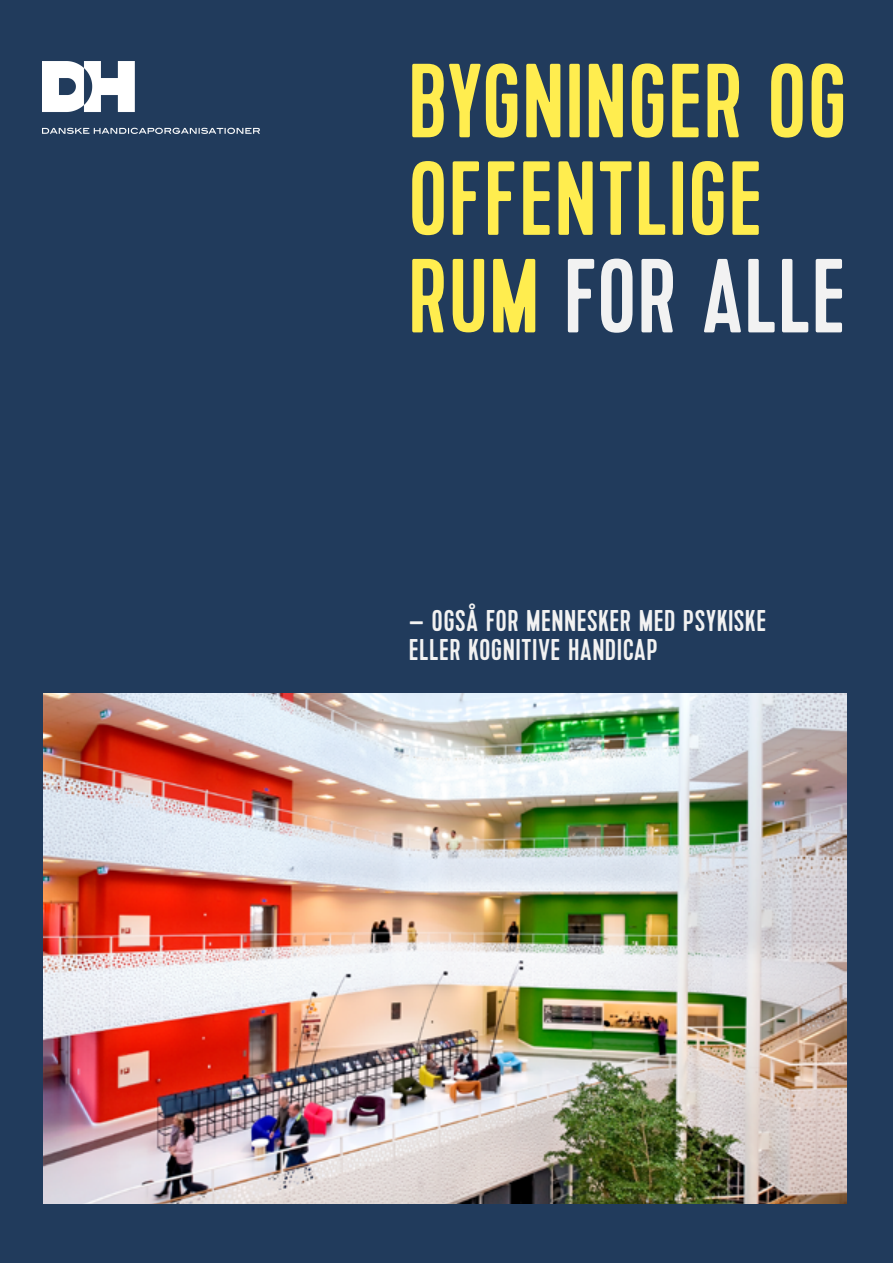
<style>
.page{position:relative;width:893px;height:1263px;background:#213b5c}
.page>*{position:absolute;margin:0;border:0;box-sizing:border-box;transform-origin:0 0}
.t1{font:105px "Kapra";letter-spacing:.025em;color:#ffed4f}
.t2{font:105px "Kapra";letter-spacing:.025em;color:#f2f2f2}
.t3{font:30px "Kapra";letter-spacing:.035em;color:#f2f2f2}
.s1{color:#ffed4f}
</style>
<div class="page">
<img style="left:43px;top:694px;width:803px;height:509px">
<img style="left:43px;top:61px;width:217px;height:73px">
<p class="t1" style="left:409px;top:40px;width:439px">BYGNINGER OG</p>
<p class="t1" style="left:409px;top:138px;width:354px">OFFENTLIGE</p>
<p class="t2" style="left:409px;top:236px;width:438px"><span class="s1">RUM</span> FOR ALLE</p>
<p class="t3" style="left:409px;top:603px;width:358px">– OGSÅ FOR MENNESKER MED PSYKISKE</p>
<p class="t3" style="left:409px;top:632px;width:250px">ELLER KOGNITIVE HANDICAP</p>
</div>
